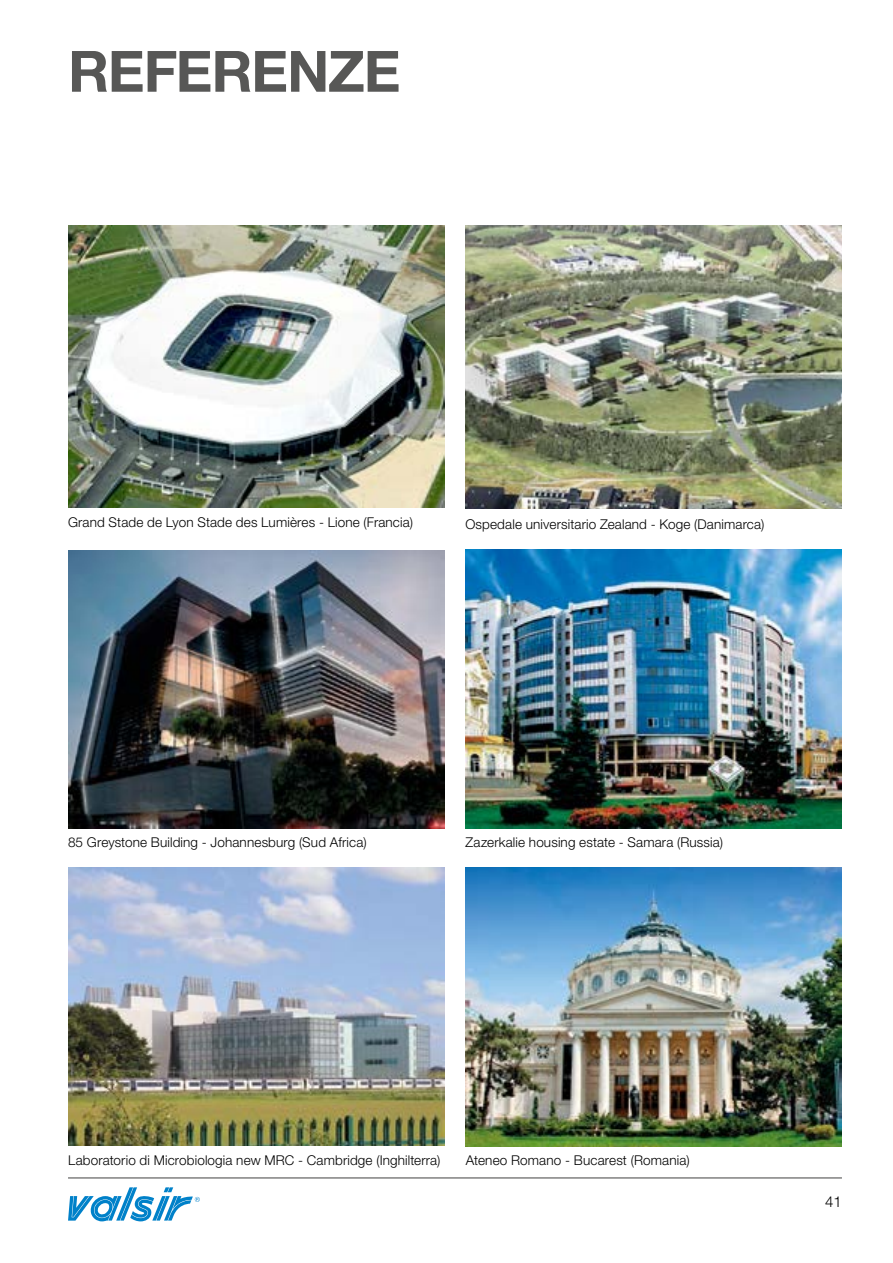
<style>
.page{position:relative;width:893px;height:1263px;background:#fff}
.page>*{position:absolute;margin:0;border:0;box-sizing:border-box;transform-origin:0 0}
.t1{font:700 57px "Helvetica Neue LT Std";letter-spacing:-.02em;color:#575756}
.t2{font:300 15px "Helvetica Neue LT Std";color:#000}
.t3{font:300 13.5px "Helvetica Neue LT Std";letter-spacing:.01em;color:#000}
</style>
<div class="page">
<hr style="left:68px;top:1177px;width:774px;height:1px;background:#575756">
<svg style="left:68px;top:1187px;width:132px;height:34px"></svg>
<img style="left:68px;top:867px;width:376px;height:279px">
<img style="left:68px;top:550px;width:376px;height:279px">
<img style="left:466px;top:550px;width:376px;height:278px">
<img style="left:68px;top:225px;width:376px;height:283px">
<img style="left:465px;top:225px;width:377px;height:284px">
<img style="left:466px;top:867px;width:376px;height:279px">
<h1 class="t1" style="left:68px;top:36px;width:334px">REFERENZE</h1>
<p class="t3" style="left:68px;top:514px;width:346px">Grand Stade de Lyon Stade des Lumières - Lione (Francia)</p>
<p class="t3" style="left:465px;top:516px;width:300px">Ospedale universitario Zealand - Koge (Danimarca)</p>
<p class="t3" style="left:68px;top:834px;width:300px">85 Greystone Building - Johannesburg (Sud Africa)</p>
<p class="t3" style="left:466px;top:834px;width:259px">Zazerkalie housing estate - Samara (Russia)</p>
<p class="t3" style="left:68px;top:1152px;width:374px">Laboratorio di Microbiologia new MRC - Cambridge (Inghilterra)</p>
<p class="t3" style="left:466px;top:1152px;width:225px">Ateneo Romano - Bucarest (Romania)</p>
<p class="t2" style="left:825px;top:1192px;width:18px">41</p>
</div>
